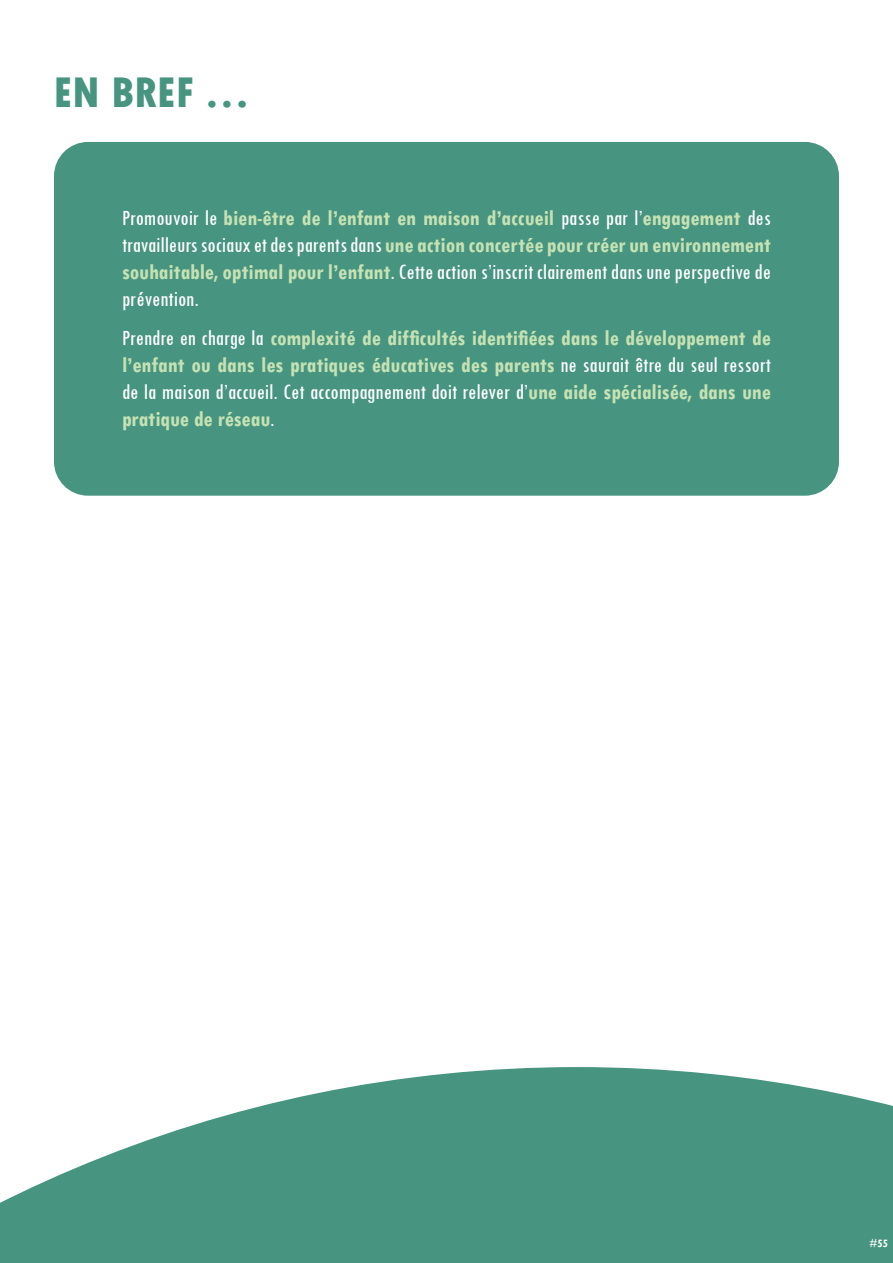
<style>
.page{position:relative;width:893px;height:1263px;background:#fff}
.page>*{position:absolute;margin:0;border:0;box-sizing:border-box;transform-origin:0 0}
.t1{font:800 condensed 45px "Tw Cen";color:#479580}
.t2{font:condensed 22.5px/27px "Tw Cen";color:#fff;text-align:justify}
.t3{font:700 condensed 22.5px/27px "Tw Cen";color:#c6e2b4;text-align:justify}
.t4{font:700 condensed 12px "Tw Cen";color:#fff}
.s1{font-weight:700;color:#c6e2b4}
.s2{font-weight:400;color:#fff}
</style>
<div class="page">
<svg style="left:0;top:1067px;width:893px;height:196px;fill:#479580"></svg>
<div style="left:750px;top:1119px;width:143px;height:144px;background:#479580"></div>
<div style="left:54px;top:142px;width:785px;height:354px;background:#479580;border-radius:34px"></div>
<h1 class="t1" style="left:53px;top:66px;width:198px">EN BREF …</h1>
<p class="t2" style="left:122px;top:204px;width:650px">Promouvoir le <span class="s1">bien-être de l’enfant en maison d’accueil</span> passe par l’<span class="s1">engagement</span> des travailleurs sociaux et des parents dans <span class="s1">une action concertée pour créer un environnement souhaitable, optimal pour l’enfant</span>. Cette action s’inscrit clairement dans une perspective de prévention.</p>
<p class="t3" style="left:122px;top:324px;width:650px"><span class="s2">Prendre en charge la</span> complexité de difficultés identifiées dans le développement de l’enfant ou dans les pratiques éducatives des parents <span class="s2">ne saurait être du seul ressort de la maison d’accueil. Cet accompagnement doit relever d’</span>une aide spécialisée, dans une pratique de réseau<span class="s2">.</span></p>
<p class="t4" style="left:870px;top:1236px;width:20px">#55</p>
</div>
